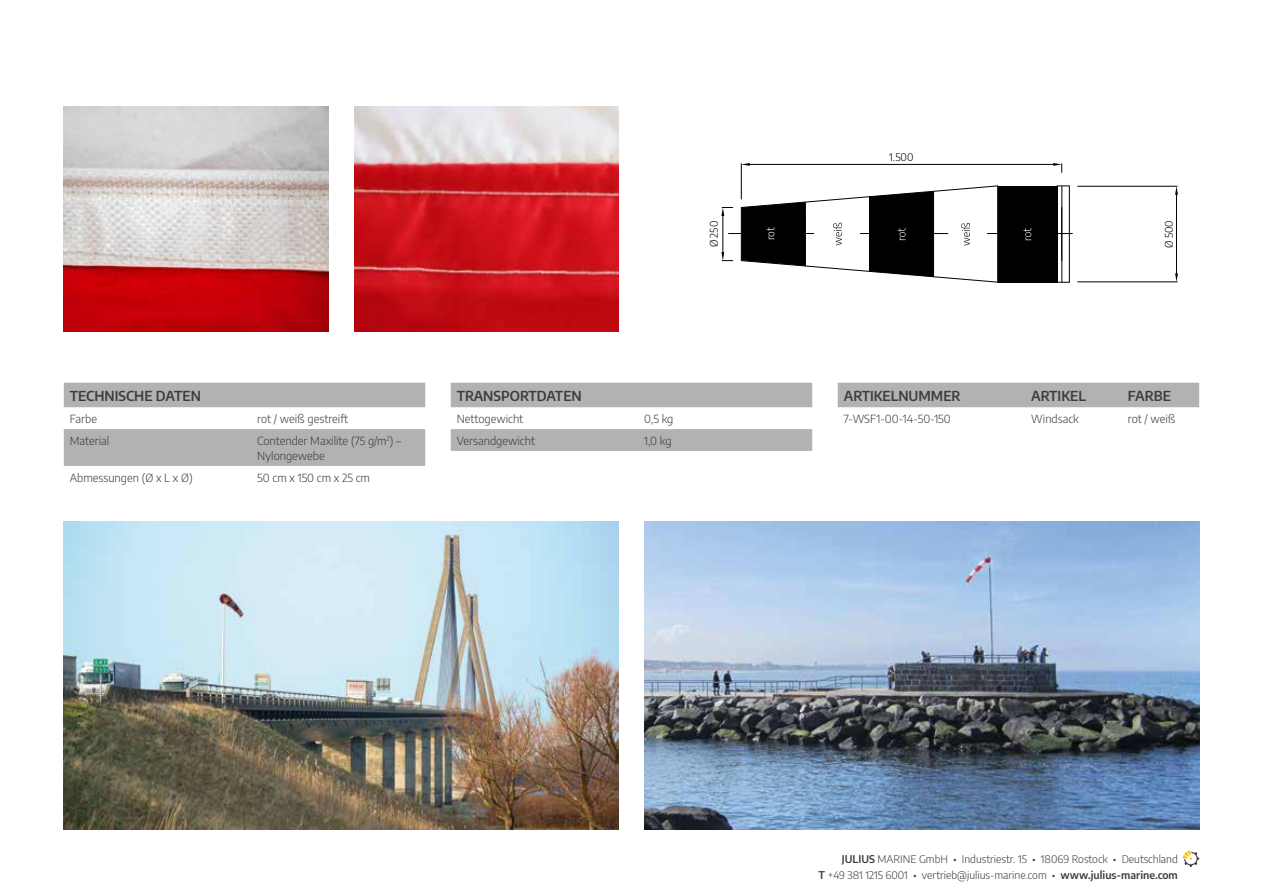
<style>
.page{position:relative;width:1263px;height:893px;background:#fff}
.page>*{position:absolute;margin:0;border:0;box-sizing:border-box;transform-origin:0 0}
.t1{font:600 13.5px "Encode Sans";color:#3c3c3b}
.t2{font:300 11.25px/15px "Encode Sans";color:#3c3c3b}
.t3{font:300 10.5px/15.8px "Encode Sans";color:#3c3c3b;text-align:right}
.t4{font:300 10.5px "Encode Sans";color:#000}
.t5{font:300 10.5px "Encode Sans";color:#fff}
.s1{font-weight:600}
</style>
<div class="page">
<div style="left:998px;top:186px;width:59px;height:96px;background:#000"></div>
<hr style="left:1026px;top:233px;width:46px;height:1px;background:#000">
<svg style="left:1057px;top:282px;width:12px;height:1px"></svg>
<hr style="left:1061px;top:186px;width:1px;height:96px;background:#000">
<hr style="left:1069px;top:186px;width:1px;height:96px;background:#000">
<hr style="left:1057px;top:186px;width:1px;height:96px;background:#000">
<hr style="left:1176px;top:195px;width:1px;height:78px;background:#000">
<hr style="left:1078px;top:186px;width:99px;height:1px;background:#000">
<hr style="left:1078px;top:282px;width:99px;height:1px;background:#000">
<svg style="left:1175px;top:273px;width:3px;height:9px"></svg>
<svg style="left:1175px;top:186px;width:3px;height:9px"></svg>
<hr style="left:750px;top:164px;width:303px;height:1px;background:#000">
<hr style="left:741px;top:164px;width:1px;height:35px;background:#000">
<svg style="left:1053px;top:163px;width:9px;height:9px"></svg>
<svg style="left:741px;top:163px;width:9px;height:3px"></svg>
<svg style="left:1023px;top:228px;width:8px;height:12px"></svg>
<svg style="left:721px;top:185px;width:286px;height:98px"></svg>
<img style="left:644px;top:522px;width:555px;height:307px">
<img style="left:64px;top:522px;width:555px;height:307px">
<svg style="left:64px;top:383px;width:361px;height:83px"></svg>
<div style="left:838px;top:383px;width:361px;height:24px;background:#b3b2b2"></div>
<svg style="left:451px;top:383px;width:361px;height:68px"></svg>
<img style="left:64px;top:106px;width:264px;height:226px">
<img style="left:354px;top:106px;width:265px;height:226px">
<svg style="left:1183px;top:850px;width:16px;height:17px"></svg>
<p class="t4" style="left:889px;top:149px;width:26px">1.500</p>
<p class="t4" style="left:707px;top:247px;width:28px;rotate:-90deg">Ø 250</p>
<p class="t4" style="left:1161px;top:248px;width:30px;rotate:-90deg">Ø 500</p>
<p class="t5" style="left:763px;top:240px;width:14px;rotate:-90deg">rot</p>
<p class="t1" style="left:70px;top:386px;width:133px">TECHNISCHE DATEN</p>
<p class="t2" style="left:70px;top:411px;width:29px">Farbe</p>
<p class="t2" style="left:257px;top:411px;width:92px">rot / weiß gestreift</p>
<p class="t2" style="left:70px;top:433px;width:41px">Material</p>
<p class="t2" style="left:257px;top:433px;width:145px">Contender Maxilite (75 g/m<sup>2</sup>) –<br>Nylongewebe</p>
<p class="t2" style="left:70px;top:470px;width:124px">Abmessungen (Ø x L x Ø)</p>
<p class="t2" style="left:257px;top:470px;width:114px">50 cm x 150 cm x 25 cm</p>
<p class="t1" style="left:457px;top:386px;width:127px">TRANSPORTDATEN</p>
<p class="t2" style="left:457px;top:411px;width:68px">Nettogewicht</p>
<p class="t2" style="left:644px;top:411px;width:31px">0,5 kg</p>
<p class="t2" style="left:457px;top:433px;width:80px">Versandgewicht</p>
<p class="t2" style="left:644px;top:433px;width:29px">1,0 kg</p>
<p class="t1" style="left:844px;top:386px;width:118px">ARTIKELNUMMER</p>
<p class="t1" style="left:1031px;top:386px;width:56px">ARTIKEL</p>
<p class="t1" style="left:1128px;top:386px;width:44px">FARBE</p>
<p class="t2" style="left:844px;top:411px;width:109px">7-WSF1-00-14-50-150</p>
<p class="t2" style="left:1031px;top:411px;width:49px">Windsack</p>
<p class="t2" style="left:1128px;top:411px;width:49px">rot / weiß</p>
<p class="t3" style="left:818px;top:851px;width:361px"><span class="s1">JULIUS</span> MARINE GmbH • Industriestr. 15 • 18069 Rostock • Deutschland<br><span class="s1">T</span> +49 381 1215 6001 • vertrieb@julius-marine.com • <span class="s1">www.julius-marine.com</span></p>
</div>
